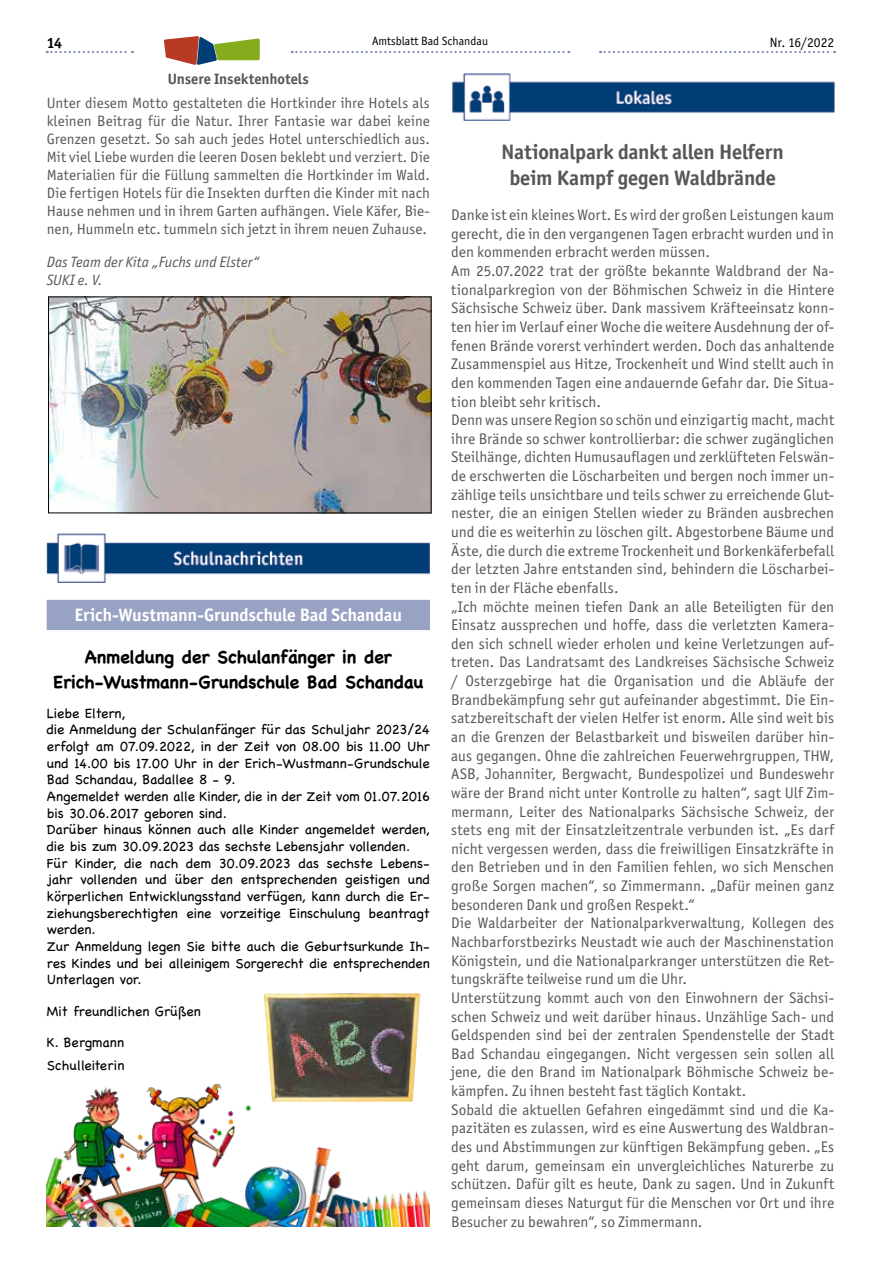
<style>
.page{position:relative;width:881px;height:1263px;background:#fff}
.page>*{position:absolute;margin:0;border:0;box-sizing:border-box;transform-origin:0 0}
.t1{font:700 21px/25.3px "Officina San ITC";letter-spacing:-.01em;color:#575756;text-align:center}
.t2{font:700 18px/25.2px "Chalkboard";letter-spacing:-.015em;color:#000;text-align:center}
.t3{font:700 18px "Officina San ITC";letter-spacing:-.01em;color:#fff}
.t4{font:15.3px/18.6px "Officina San ITC";letter-spacing:.005em;color:#575756}
.t5{font:15px/18px "Officina San ITC";letter-spacing:.005em;color:#575756;text-align:justify}
.t6{font:italic 15px/18px "Officina San ITC";color:#575756}
.t7{font:700 15px "Officina San ITC";color:#575756}
.t8{font:700 15px "Officina San ITC";color:#000}
.t9{font:13.8px/16.6px "Chalkboard";letter-spacing:-.005em;color:#000}
.t10{font:13.5px "Officina San ITC";color:#000}
.t11{font:12px "Officina San ITC";color:#000}
</style>
<div class="page">
<svg style="left:291px;top:51px;width:278px;height:2px"></svg>
<svg style="left:47px;top:51px;width:86px;height:2px"></svg>
<svg style="left:600px;top:51px;width:234px;height:2px"></svg>
<svg style="left:164px;top:36px;width:95px;height:29px"></svg>
<img style="left:452px;top:73px;width:381px;height:48px">
<img style="left:50px;top:299px;width:379px;height:212px">
<img style="left:47px;top:533px;width:382px;height:50px">
<div style="left:47px;top:600px;width:382px;height:30px;background:#98a2c3"></div>
<img style="left:47px;top:1083px;width:382px;height:144px">
<img style="left:264px;top:993px;width:156px;height:109px">
<p class="t8" style="left:47px;top:34px;width:17px">14</p>
<p class="t11" style="left:372px;top:34px;width:117px">Amtsblatt Bad Schandau</p>
<p class="t10" style="left:769px;top:34px;width:66px">Nr. 16/2022</p>
<p class="t7" style="left:168px;top:70px;width:143px">Unsere Insektenhotels</p>
<p class="t5" style="left:47px;top:94px;width:384px">Unter diesem Motto gestalteten die Hortkinder ihre Hotels als kleinen Beitrag für die Natur. Ihrer Fantasie war dabei keine Grenzen gesetzt. So sah auch jedes Hotel unterschiedlich aus.<br>Mit viel Liebe wurden die leeren Dosen beklebt und verziert. Die Materialien für die Füllung sammelten die Hortkinder im Wald.<br>Die fertigen Hotels für die Insekten durften die Kinder mit nach Hause nehmen und in ihrem Garten aufhängen. Viele Käfer, Bie&shy;nen, Hummeln etc. tummeln sich jetzt in ihrem neuen Zuhause.</p>
<p class="t6" style="left:47px;top:253px;width:214px">Das Team der Kita „Fuchs und Elster“<br>SUKI e. V.</p>
<p class="t3" style="left:75px;top:604px;width:329px">Erich-Wustmann-Grundschule Bad Schandau</p>
<p class="t2" style="left:53px;top:644px;width:371px">Anmeldung der Schulanfänger in der<br>Erich-Wustmann-Grundschule Bad Schandau</p>
<p class="t9" style="left:47px;top:705px;width:384px">Liebe Eltern,<br>die Anmeldung der Schulanfänger für das Schuljahr 2023/24 erfolgt am 07.09.2022, in der Zeit von 08.00 bis 11.00 Uhr und 14.00 bis 17.00 Uhr in der Erich-Wustmann-Grundschule Bad Schandau, Badallee 8 - 9.<br>Angemeldet werden alle Kinder, die in der Zeit vom 01.07.2016 bis 30.06.2017 geboren sind.<br>Darüber hinaus können auch alle Kinder angemeldet werden, die bis zum 30.09.2023 das sechste Lebensjahr vollenden.<br>Für Kinder, die nach dem 30.09.2023 das sechste Lebens&shy;jahr vollenden und über den entsprechenden geistigen und körperlichen Entwicklungsstand verfügen, kann durch die Er&shy;ziehungsberechtigten eine vorzeitige Einschulung beantragt werden.<br>Zur Anmeldung legen Sie bitte auch die Geburtsurkunde Ih&shy;res Kindes und bei alleinigem Sorgerecht die entsprechenden Unterlagen vor.</p>
<p class="t9" style="left:47px;top:1003px;width:155px">Mit freundlichen Grüßen</p>
<p class="t9" style="left:47px;top:1031px;width:79px;line-height:23.1px">K. Bergmann<br>Schulleiterin</p>
<h1 class="t1" style="left:501px;top:139px;width:283px">Nationalpark dankt allen Helfern beim Kampf gegen Waldbrände</h1>
<p class="t4" style="left:451px;top:206px;width:384px">Danke ist ein kleines Wort. Es wird der großen Leistungen kaum gerecht, die in den vergangenen Tagen erbracht wurden und in den kommenden erbracht werden müssen.<br>Am 25.07.2022 trat der größte bekannte Waldbrand der Na&shy;tionalparkregion von der Böhmischen Schweiz in die Hintere Sächsische Schweiz über. Dank massivem Kräfteeinsatz konn&shy;ten hier im Verlauf einer Woche die weitere Ausdehnung der of&shy;fenen Brände vorerst verhindert werden. Doch das anhaltende Zusammenspiel aus Hitze, Trockenheit und Wind stellt auch in den kommenden Tagen eine andauernde Gefahr dar. Die Situa&shy;tion bleibt sehr kritisch.<br>Denn was unsere Region so schön und einzigartig macht, macht ihre Brände so schwer kontrollierbar: die schwer zugänglichen Steilhänge, dichten Humusauflagen und zerklüfteten Felswän&shy;de erschwerten die Löscharbeiten und bergen noch immer un&shy;zählige teils unsichtbare und teils schwer zu erreichende Glut&shy;nester, die an einigen Stellen wieder zu Bränden ausbrechen und die es weiterhin zu löschen gilt. Abgestorbene Bäume und Äste, die durch die extreme Trockenheit und Borkenkäferbefall der letzten Jahre entstanden sind, behindern die Löscharbei&shy;ten in der Fläche ebenfalls.<br>„Ich möchte meinen tiefen Dank an alle Beteiligten für den Einsatz aussprechen und hoffe, dass die verletzten Kamera&shy;den sich schnell wieder erholen und keine Verletzungen auf&shy;treten. Das Landratsamt des Landkreises Sächsische Schweiz / Osterzgebirge hat die Organisation und die Abläufe der Brandbekämpfung sehr gut aufeinander abgestimmt. Die Ein&shy;satzbereitschaft der vielen Helfer ist enorm. Alle sind weit bis an die Grenzen der Belastbarkeit und bisweilen darüber hin&shy;aus gegangen. Ohne die zahlreichen Feuerwehrgruppen, THW, ASB, Johanniter, Bergwacht, Bundespolizei und Bundeswehr wäre der Brand nicht unter Kontrolle zu halten“, sagt Ulf Zim&shy;mermann, Leiter des Nationalparks Sächsische Schweiz, der stets eng mit der Einsatzleitzentrale verbunden ist. „Es darf nicht vergessen werden, dass die freiwilligen Einsatzkräfte in den Betrieben und in den Familien fehlen, wo sich Menschen große Sorgen machen“, so Zimmermann. „Dafür meinen ganz besonderen Dank und großen Respekt.“<br>Die Waldarbeiter der Nationalparkverwaltung, Kollegen des Nachbarforstbezirks Neustadt wie auch der Maschinenstation Königstein, und die Nationalparkranger unterstützen die Ret&shy;tungskräfte teilweise rund um die Uhr.<br>Unterstützung kommt auch von den Einwohnern der Sächsi&shy;schen Schweiz und weit darüber hinaus. Unzählige Sach- und Geldspenden sind bei der zentralen Spendenstelle der Stadt Bad Schandau eingegangen. Nicht vergessen sein sollen all jene, die den Brand im Nationalpark Böhmische Schweiz be&shy;kämpfen. Zu ihnen besteht fast täglich Kontakt.<br>Sobald die aktuellen Gefahren eingedämmt sind und die Ka&shy;pazitäten es zulassen, wird es eine Auswertung des Waldbran&shy;des und Abstimmungen zur künftigen Bekämpfung geben. „Es geht darum, gemeinsam ein unvergleichliches Naturerbe zu schützen. Dafür gilt es heute, Dank zu sagen. Und in Zukunft gemeinsam dieses Naturgut für die Menschen vor Ort und ihre Besucher zu bewahren“, so Zimmermann.</p>
</div>
